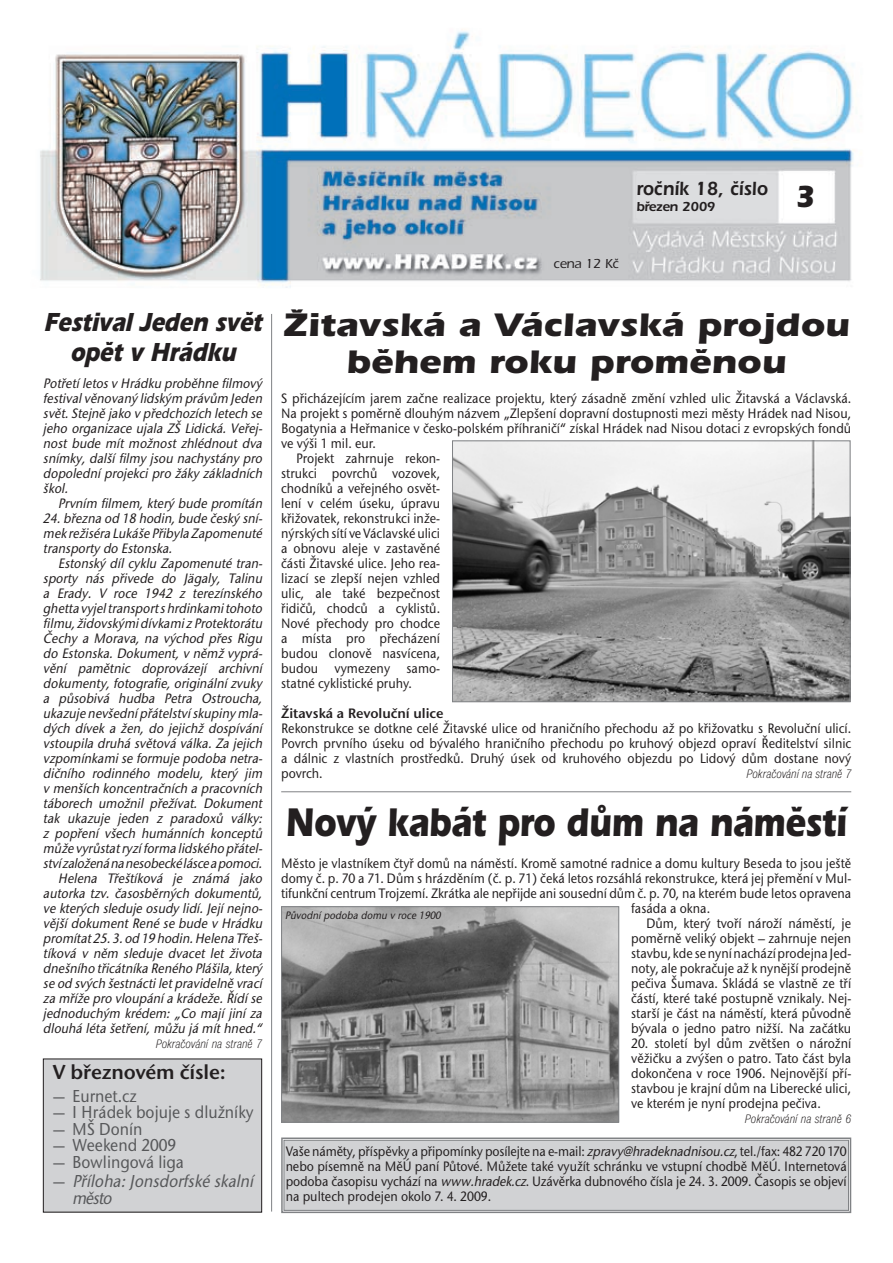
<style>
.page{position:relative;width:893px;height:1263px;background:#fff}
.page>*{position:absolute;margin:0;border:0;box-sizing:border-box;transform-origin:0 0}
.t1{font:700 41.4px "Itc Eras CE";letter-spacing:-.015em;color:#231f20;scale:.83 1}
.t2{font:700 33.75px/37.5px "Itc Eras CE";color:#231f20;text-align:center;scale:1.11 1}
.t3{font:700 31.5px "Itc Eras CE";color:#231f20;scale:.9 1}
.t4{font:italic 700 27px/30px "Itc Eras CE";color:#231f20;text-align:center;scale:.83 1}
.t5{font:21px "Stone Sans Itc TCE Semi";letter-spacing:-.005em;color:#231f20}
.t6{font:600 19.8px "Itc Eras CE";color:#231f20;scale:.91 1}
.t7{font:500 18px "Stone Sans Itc TCE";color:#57585a;scale:.9 1}
.t8{font:italic 500 18px/16.5px "Stone Sans Itc TCE";color:#57585a;scale:.9 1}
.t9{font:500 14.25px/15px "Stone Sans Itc TCE";color:#231f20;text-align:justify;scale:.9 1}
.t10{font:italic 500 14.25px/15px "Stone Sans Itc TCE";color:#231f20;scale:.9 1}
.t11{font:14.25px "Stone Sans Itc TCE Semi";color:#231f20}
.t12{font:600 13.5px "Itc Eras CE";letter-spacing:-.025em;color:#231f20}
.t13{font:500 13.5px "Itc Eras CE";letter-spacing:-.02em;color:#231f20}
.t14{font:italic 300 condensed 12.75px "Nimbus Sans DCE";color:#231f20}
.t15{font:italic 500 11.25px "Stone Sans Itc TCE";color:#231f20;scale:.9 1}
.s1{font-style:normal}
.s2{font-style:italic}
</style>
<div class="page">
<img style="left:40px;top:29px;width:814px;height:259px">
<div style="left:284px;top:1140px;width:564px;height:70px;background:#d1d2d4"></div>
<div style="left:281px;top:1138px;width:570px;height:75px;border:2px solid #808285"></div>
<div style="left:284px;top:1140px;width:564px;height:71px;border:1px solid #808285"></div>
<div style="left:43px;top:1059px;width:219px;height:153px;background:#d1d2d4"></div>
<div style="left:43px;top:1059px;width:219px;height:154px;border:1px solid #231f20"></div>
<hr style="left:271px;top:314px;width:1px;height:898px;background:#808285">
<img style="left:454px;top:442px;width:394px;height:258px">
<div style="left:452px;top:440px;width:398px;height:262px;border:1px solid #808285"></div>
<hr style="left:281px;top:791px;width:570px;height:1px;background:#808285">
<img style="left:283px;top:908px;width:334px;height:213px">
<div style="left:281px;top:906px;width:338px;height:217px;border:1px solid #808285"></div>
<h3 class="t6" style="left:636px;top:181px;width:146px">roãník 18, ãíslo</h3>
<p class="t12" style="left:636px;top:202px;width:81px">bfiezen 2009</p>
<h3 class="t3" style="left:795px;top:184px;width:23px">3</h3>
<h3 class="t4" style="left:43px;top:310px;width:270px">Festival Jeden svût opût v Hrádku</h3>
<p class="t10" style="left:43px;top:377px;width:248px">Potřetí letos v Hrádku proběhne filmový festivalvěnovaný lidským právům Jeden svět.Stejně jako v předchozích letech se jeho organizace ujala ZŠ Lidická. Veřej&shy;nost bude mít možnost zhlédnout dva snímky, další filmy jsou nachystány pro dopolední projekci pro žáky základních škol.</p>
<p class="t10" style="left:43px;top:497px;width:248px;text-align:justify;text-indent:15px">Prvním filmem, který bude promítán 24.března od 18 hodin,bude český sní&shy;mek režiséra Lukáše Přibyla Zapomenuté transporty do Estonska.</p>
<p class="t10" style="left:43px;top:557px;width:248px;text-align:right">Estonský díl cyklu Zapomenuté tran&shy;sporty nás přivede do Jägaly, Talinu a Erady. V roce 1942 z terezínského ghetta vyjeltransport s hrdinkamitohoto filmu,židovskýmidívkamiz Protektorátu Čechy a Morava, na východ přes Rigu do Estonska. Dokument, v němž vyprá&shy;vění pamětnic doprovázejí archivní dokumenty, fotografie, originální zvuky a působivá hudba Petra Ostroucha, ukazuje nevšední přátelství skupiny mla&shy;dých dívek a žen, do jejichž dospívání vstoupila druhá světová válka. Za jejich vzpomínkami se formuje podoba netra&shy;dičního rodinného modelu, který jim v menších koncentračních a pracovních táborech umožnil přežívat. Dokument tak ukazuje jeden z paradoxů války: z popření všech humánních konceptů může vyrůstat ryzí forma lidského přátel&shy;ství založená na nesobecké lásce a pomoci.<br>Helena Třeštíková je známá jako autorka tzv. časosběrných dokumentů, ve kterých sleduje osudy lidí. Její nejno&shy;vější dokument René se bude v Hrádku promítat 25.3.od 19 hodin.Helena Třeš&shy;tíková v něm sleduje dvacet let života dnešního třicátníka Reného Plášila,který se od svých šestnáctilet pravidelně vrací za mříže pro vloupání a krádeže.Řídí se jednoduchým krédem: „Co mají jiní za dlouhá léta šetření, můžu já mít hned.“</p>
<p class="t14" style="left:156px;top:1038px;width:108px">Pokračování na straně 7</p>
<h3 class="t5" style="left:53px;top:1065px;width:175px">V březnovém čísle:</h3>
<p class="t7" style="left:53px;top:1090px;width:95px">— Eurnet.cz</p>
<p class="t7" style="left:53px;top:1106px;width:225px">— I Hrádek bojuje s dlužníky</p>
<p class="t7" style="left:53px;top:1123px;width:101px">— MŠ Donín</p>
<p class="t7" style="left:53px;top:1139px;width:139px">— Weekend 2009</p>
<p class="t7" style="left:53px;top:1156px;width:147px">— Bowlingová liga</p>
<p class="t8" style="left:72px;top:1175px;width:203px;text-indent:-19px"><span class="s1">—</span> Příloha:Jonsdorfské skalní město</p>
<p class="t13" style="left:553px;top:259px;width:67px">cena 12 Kã</p>
<h2 class="t2" style="left:283px;top:309px;width:512px">Îitavská a Václavská projdou bûhem roku promûnou</h2>
<p class="t9" style="left:281px;top:392px;width:635px">S přicházejícím jarem začne realizace projektu, který zásadně změní vzhled ulic Žitavská a Václavská.</p>
<p class="t9" style="left:281px;top:407px;width:635px">Na projekt s poměrně dlouhým názvem „Zlepšení dopravní dostupnosti mezi městy Hrádek nad Nisou,</p>
<p class="t9" style="left:281px;top:422px;width:635px">Bogatynia a Heřmanice v česko-polském příhraničí“ získal Hrádek nad Nisou dotaci z evropských fondů</p>
<p class="t9" style="left:281px;top:437px;width:107px">ve výši 1 mil. eur.</p>
<p class="t9" style="left:296px;top:452px;width:161px">Projekt zahrnuje rekon-</p>
<p class="t9" style="left:281px;top:467px;width:178px">strukci povrchů vozovek,</p>
<p class="t9" style="left:281px;top:482px;width:178px">chodníků a veřejného osvět-</p>
<p class="t9" style="left:281px;top:497px;width:178px">lení v celém úseku, úpravu</p>
<p class="t9" style="left:281px;top:512px;width:178px">křižovatek, rekonstrukci inže-</p>
<p class="t9" style="left:281px;top:527px;width:178px">nýrských sítí ve Václavské ulici</p>
<p class="t9" style="left:281px;top:542px;width:178px">a obnovu aleje v zastavěné</p>
<p class="t9" style="left:281px;top:557px;width:178px">části Žitavské ulice. Jeho rea-</p>
<p class="t9" style="left:281px;top:572px;width:178px">lizací se zlepší nejen vzhled</p>
<p class="t9" style="left:281px;top:587px;width:178px">ulic, ale také bezpečnost</p>
<p class="t9" style="left:281px;top:602px;width:178px">řidičů, chodců a cyklistů.</p>
<p class="t9" style="left:281px;top:617px;width:178px">Nové přechody pro chodce</p>
<p class="t9" style="left:281px;top:632px;width:178px">a místa pro přecházení</p>
<p class="t9" style="left:281px;top:647px;width:178px">budou clonově nasvícena,</p>
<p class="t9" style="left:281px;top:662px;width:178px">budou vymezeny samo-</p>
<p class="t9" style="left:281px;top:677px;width:147px">statné cyklistické pruhy.</p>
<p class="t11" style="left:281px;top:708px;width:164px">Žitavská a Revoluční ulice</p>
<p class="t9" style="left:281px;top:722px;width:635px">Rekonstrukce se dotkne celé Žitavské ulice od hraničního přechodu až po křižovatku s Revoluční ulicí.<br>Povrch prvního úseku od bývalého hraničního přechodu po kruhový objezd opraví Ředitelství silnic a dálnic z vlastních prostředků. Druhý úsek od kruhového objezdu po Lidový dům dostane nový povrch.</p>
<p class="t14" style="left:746px;top:768px;width:106px">Pokračování na straně 7</p>
<h1 class="t1" style="left:285px;top:807px;width:678px">Nov˘ kabát pro dÛm na námûstí</h1>
<p class="t9" style="left:281px;top:857px;width:635px">Město je vlastníkem čtyř domů na náměstí. Kromě samotné radnice a domu kultury Beseda to jsou ještě</p>
<p class="t9" style="left:281px;top:872px;width:635px">domy č. p. 70 a 71. Dům s hrázděním (č. p. 71) čeká letos rozsáhlá rekonstrukce, která jej přemění v Mul-</p>
<p class="t9" style="left:281px;top:887px;width:635px">tifunkční centrum Trojzemí. Zkrátka ale nepřijde ani sousední dům č. p. 70, na kterém bude letos opravena</p>
<p class="t9" style="left:631px;top:902px;width:89px">fasáda a okna.</p>
<p class="t9" style="left:646px;top:917px;width:229px">Dům, který tvoří nároží náměstí, je</p>
<p class="t9" style="left:631px;top:932px;width:246px">poměrně veliký objekt – zahrnuje nejen</p>
<p class="t9" style="left:631px;top:947px;width:246px">stavbu, kde se nyní nachází prodejna Jed-</p>
<p class="t9" style="left:631px;top:962px;width:246px">noty, ale pokračuje až k nynější prodejně</p>
<p class="t9" style="left:631px;top:977px;width:246px">pečiva Šumava. Skládá se vlastně ze tří</p>
<p class="t9" style="left:631px;top:992px;width:246px">částí, které také postupně vznikaly. Nej-</p>
<p class="t9" style="left:631px;top:1007px;width:246px">starší je část na náměstí, která původně</p>
<p class="t9" style="left:631px;top:1022px;width:246px">bývala o jedno patro nižší. Na začátku</p>
<p class="t9" style="left:631px;top:1037px;width:246px">20. století byl dům zvětšen o nárožní věžičku a zvýšen o patro. Tato část byla dokončena v roce 1906. Nejnovější pří&shy;stavbou je krajní dům na Liberecké ulici, ve kterém je nyní prodejna pečiva.</p>
<p class="t14" style="left:745px;top:1113px;width:108px">Pokračování na straně 6</p>
<p class="t15" style="left:285px;top:911px;width:177px">Původní podoba domu v roce 1900</p>
<p class="t9" style="left:286px;top:1145px;width:625px">Vaše náměty, příspěvky a připomínky posílejte na e-mail: <span class="s2">zpravy@hradeknadnisou.cz</span>, tel./fax: 482 720 170 nebo písemně na MěÚ paní Půtové. Můžete také využít schránku ve vstupní chodbě MěÚ. Internetová podoba časopisu vychází na <span class="s2">www.hradek.cz</span>. Uzávěrka dubnového čísla je 24. 3. 2009. Časopis se objeví na pultech prodejen okolo 7. 4. 2009.</p>
</div>
